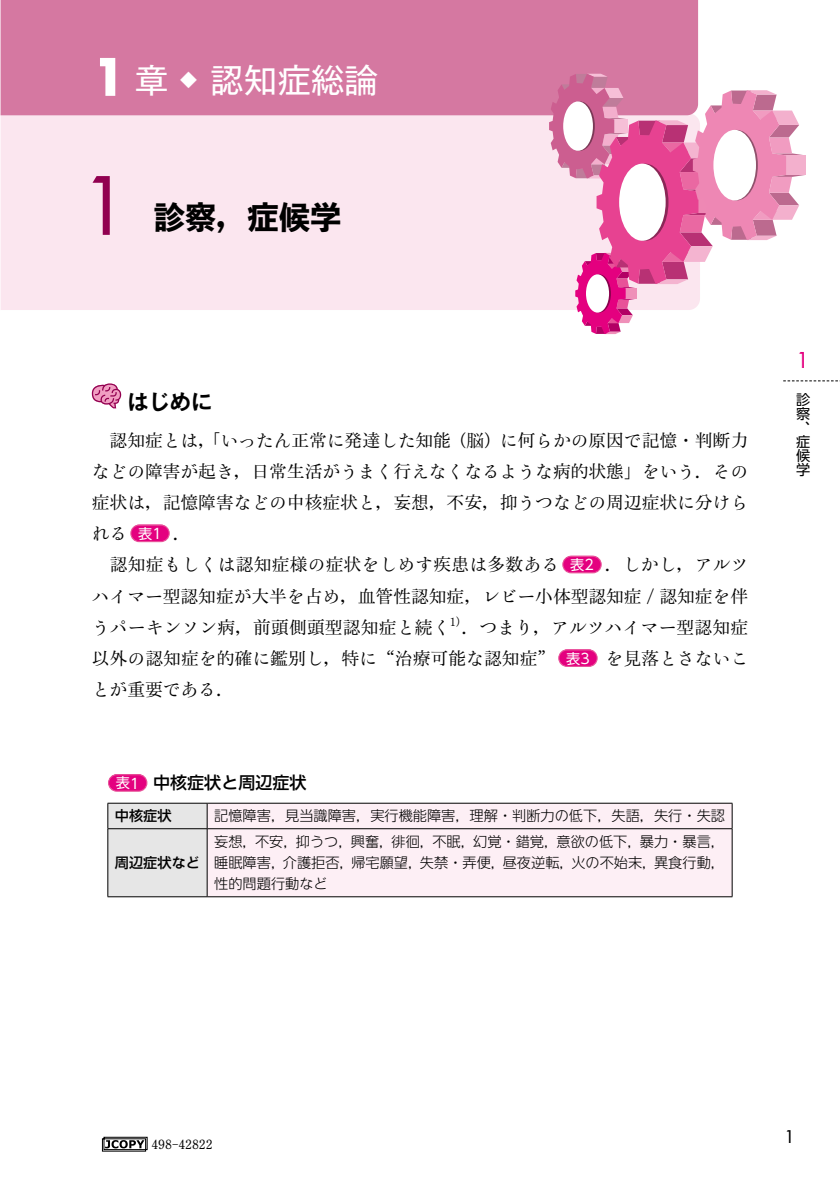
<style>
.page{position:relative;width:840px;height:1191px;background:#fff}
.page>*{position:absolute;margin:0;border:0;box-sizing:border-box;transform-origin:0 0}
.t1{font:500 78px "Futura Std";color:#910050}
.t2{font:33.6px "Gothic MB101 Pr 6";color:#fff}
.t3{font:31.2px "P Bunkyu Md Go Std EB";color:#000}
.t4{font:700 21.2px "Gothic MB101 Pr 6 De";color:#000}
.t5{font:500 21.2px "Futura Std";color:#e4007f}
.t6{font:500 17.8px/31.2px "Ro H Min Sink Pro";color:#000}
.t7{font:500 17px "UD Shin Go Pr 6";color:#000}
.t8{font:500 17px "Futura Std";color:#000}
.t9{font:300 14.2px/21.2px "UD Shin Go Pr 6";color:#000;text-align:justify}
.t10{font:500 14.2px "UD Shin Go Pr 6";color:#000}
.t11{font:14.2px/14.2px "UD Shin Go Pr 6";color:#000;text-align:justify}
.t12{font:700 12.8px "Futo Min A101 Pr 6";color:#000}
.s1{font-family:"Futura Std";font-weight:700;font-size:50.4px}
.s2{font-family:"UD Shin Go Pr 6";font-weight:400;font-size:14.2px;color:#fff}
.s3{font-weight:400;font-size:14.2px;color:#fff}
.s4{font-family:"Ntoday Std Medium KS";font-weight:400}
.s5{font-family:"Ntoday Std Light KS";font-weight:400}
</style>
<div class="page">
<svg style="left:102px;top:1136px;width:46px;height:15px"></svg>
<svg style="left:783px;top:380px;width:55px;height:1px"></svg>
<div style="left:1px;top:115px;width:547px;height:195px;background:#fbe6ef"></div>
<div style="left:1px;top:0;width:696px;height:115px;background:#d578a1"></div>
<svg style="left:548px;top:74px;width:257px;height:260px"></svg>
<svg style="left:564px;top:101px;width:30px;height:50px"></svg>
<svg style="left:621px;top:164px;width:47px;height:77px"></svg>
<svg style="left:715px;top:130px;width:42px;height:70px"></svg>
<div style="left:563px;top:101px;width:29px;height:50px;background:#fff;border-radius:50%"></div>
<div style="left:618px;top:164px;width:47px;height:77px;background:#fff;border-radius:50%"></div>
<div style="left:713px;top:130px;width:42px;height:70px;background:#fff;border-radius:50%"></div>
<div style="left:131px;top:524px;width:38px;height:17px;background:#e4007f;border-radius:9px"></div>
<div style="left:130px;top:524px;width:40px;height:18px;border:1px solid #e85298;border-radius:8px"></div>
<div style="left:562px;top:556px;width:38px;height:17px;background:#e4007f;border-radius:9px"></div>
<div style="left:562px;top:556px;width:39px;height:17px;border:1px solid #e85298;border-radius:8px"></div>
<div style="left:558px;top:649px;width:38px;height:17px;background:#e4007f;border-radius:9px"></div>
<div style="left:558px;top:649px;width:39px;height:18px;border:1px solid #e85298;border-radius:8px"></div>
<svg style="left:92px;top:383px;width:29px;height:25px"></svg>
<div style="left:208px;top:804px;width:523px;height:92px;background:#fdeff5"></div>
<hr style="left:207px;top:828px;width:525px;height:1px;background:#000">
<hr style="left:107px;top:896px;width:100px;height:1px;background:#000">
<div style="left:107px;top:804px;width:101px;height:92px;background:#e6e6e6"></div>
<svg style="left:731px;top:804px;width:1px;height:24px"></svg>
<hr style="left:207px;top:829px;width:1px;height:67px;background:#000">
<hr style="left:731px;top:829px;width:1px;height:67px;background:#000">
<hr style="left:207px;top:896px;width:525px;height:1px;background:#000">
<hr style="left:107px;top:803px;width:100px;height:1px;background:#000">
<hr style="left:207px;top:803px;width:525px;height:1px;background:#000">
<div style="left:108px;top:774px;width:39px;height:17px;background:#e4007f;border-radius:9px"></div>
<div style="left:108px;top:774px;width:39px;height:17px;border:1px solid #e85298;border-radius:8px"></div>
<h2 class="t2" style="left:92px;top:52px;width:287px"><span class="s1">1</span> 章 <sup>◆</sup> 認知症総論</h2>
<h1 class="t1" style="left:83px;top:157px;width:47px">1</h1>
<h3 class="t3" style="left:154px;top:193px;width:189px">診察，症候学</h3>
<p class="t4" style="left:127px;top:384px;width:87px">はじめに</p>
<p class="t6" style="left:92px;top:425px;width:657px">　認知症とは，「いったん正常に発達した知能（脳）に何らかの原因で記憶・判断力などの障害が起き，日常生活がうまく行えなくなるような病的状態」をいう．その症状は，記憶障害などの中核症状と，妄想，不安，抑うつなどの周辺症状に分けられる <span class="s2">表1</span> ．<br>　認知症もしくは認知症様の症状をしめす疾患は多数ある <span class="s2">表2</span> ．しかし，アルツハイマー型認知症が大半を占め，血管性認知症，レビー小体型認知症／認知症を伴うパーキンソン病，前頭側頭型認知症と続く<sup>1）</sup>．つまり，アルツハイマー型認知症以外の認知症を的確に鑑別し，特に“治療可能な認知症” <span class="s2">表3</span> を見落とさないことが重要である．</p>
<p class="t7" style="left:116px;top:769px;width:192px"><span class="s3">表1</span> 中核症状<span class="s4">と</span>周辺症状</p>
<p class="t10" style="left:115px;top:804px;width:58px">中核症状</p>
<p class="t9" style="left:214px;top:805px;width:512px">記憶障害，見当識障害，実行機能障害，理解・判断力<span class="s5">の</span>低下，失語，失行・失認</p>
<p class="t10" style="left:115px;top:851px;width:87px">周辺症状<span class="s4">など</span></p>
<p class="t9" style="left:214px;top:830px;width:512px">妄想，不安，抑<span class="s5">うつ</span>，興奮，徘徊，不眠，幻覚・錯覚，意欲<span class="s5">の</span>低下，暴力・暴言，睡眠障害，介護拒否，帰宅願望，失禁・弄便，昼夜逆転，火<span class="s5">の</span>不始末，異食行動，性的問題行動<span class="s5">など</span></p>
<p class="t5" style="left:796px;top:347px;width:14px">1</p>
<p class="t11" style="left:795px;top:391px;width:15px">診察、症候学</p>
<p class="t12" style="left:151px;top:1134px;width:63px">498-42822</p>
<p class="t8" style="left:784px;top:1125px;width:11px">1</p>
</div>
